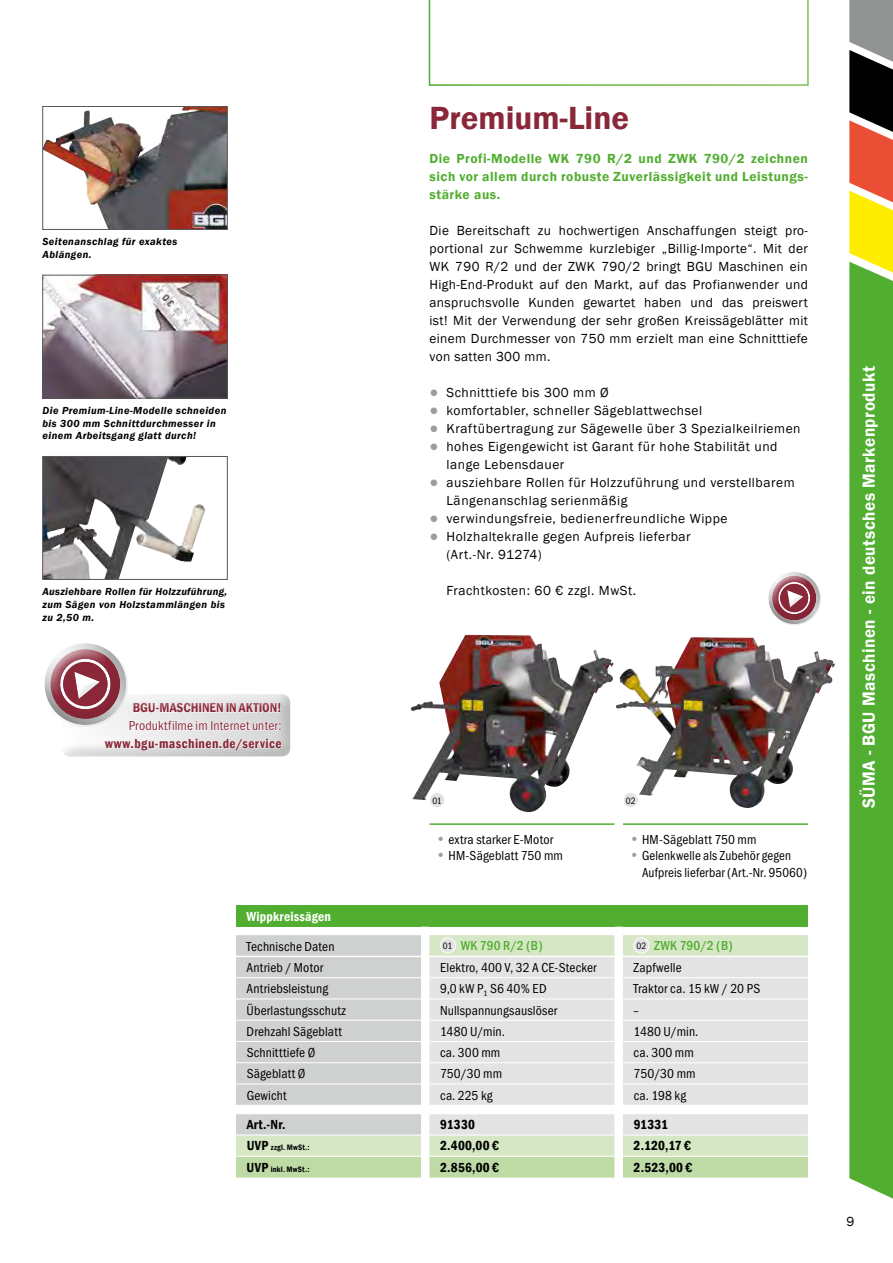
<style>
.page{position:relative;width:893px;height:1263px;background:#fff}
.page>*{position:absolute;margin:0;border:0;box-sizing:border-box;transform-origin:0 0}
.t1{font:600 33px "Franklin Gothic";color:#8a2738}
.t2{font:600 18px "Franklin Gothic";letter-spacing:.03em;color:#fff;scale:.95 1}
.t3{font:13.5px/18px "Franklin Gothic";letter-spacing:.04em;color:#000}
.t4{font:13.5px/16.5px "Franklin Gothic Cond";letter-spacing:.01em;color:#000}
.t5{font:600 13.5px/18px "Franklin Gothic";letter-spacing:.04em;color:#51ae30;text-align:justify}
.t6{font:600 condensed 13.5px "Franklin Gothic";letter-spacing:.015em;color:#000}
.t7{font:13.5px "Franklin Gothic Cond";letter-spacing:.01em;color:#8a2738}
.t8{font:600 condensed 13.5px "Franklin Gothic";letter-spacing:.03em;color:#8a2738}
.t9{font:700 13.5px "Franklin Gothic Cond";letter-spacing:.01em;color:#51ae30}
.t10{font:600 condensed 13.5px "Franklin Gothic";letter-spacing:-.005em;color:#8a2738}
.t11{font:600 condensed 13.5px "Franklin Gothic";letter-spacing:.01em;color:#fff}
.t12{font:italic 600 10.5px/12.6px "Franklin Gothic";letter-spacing:.04em;color:#000}
.t13{font:9.6px "Franklin Gothic Cond";color:#000}
.t14{font:600 condensed 8.1px "Franklin Gothic";letter-spacing:.03em;color:#000}
.s1{font-size:15px;color:#9c9d9d}
.s2{font-family:"Franklin Gothic";font-size:15px;color:#9c9d9d}
.s3{font-weight:400;font-size:9.6px;color:#000}
.s4{font-size:13.5px}
</style>
<div class="page">
<div style="left:52px;top:690px;width:253px;height:67px;background:#000;opacity:.14"></div>
<svg style="left:44px;top:643px;width:238px;height:108px"></svg>
<svg style="left:429px;top:0;width:380px;height:86px"></svg>
<svg style="left:849px;top:0;width:44px;height:1199px;background:#68a538"></svg>
<img style="left:616px;top:638px;width:219px;height:170px">
<img style="left:410px;top:635px;width:203px;height:177px">
<div style="left:430px;top:792px;width:15px;height:16px;background:#e3e3e3;border-radius:50%"></div>
<div style="left:429px;top:792px;width:16px;height:16px;border:1px solid #fff;border-radius:50%"></div>
<div style="left:623px;top:792px;width:15px;height:16px;background:#e3e3e3;border-radius:50%"></div>
<div style="left:623px;top:792px;width:15px;height:16px;border:1px solid #fff;border-radius:50%"></div>
<hr style="left:429px;top:823px;width:185px;height:2px;background:#51ae30">
<hr style="left:623px;top:823px;width:185px;height:2px;background:#51ae30">
<svg style="left:768px;top:572px;width:53px;height:53px"></svg>
<div style="left:236px;top:905px;width:572px;height:22px;background:#51ae30"></div>
<svg style="left:236px;top:935px;width:572px;height:242px;background:#dce1d8"></svg>
<hr style="left:623px;top:956px;width:185px;height:1px;background:#fff">
<div style="left:440px;top:938px;width:15px;height:15px;background:#e3e3e3;border-radius:50%"></div>
<div style="left:440px;top:938px;width:16px;height:15px;border:1px solid #fff;border-radius:50%"></div>
<div style="left:634px;top:938px;width:15px;height:15px;background:#e3e3e3;border-radius:50%"></div>
<div style="left:634px;top:938px;width:15px;height:15px;border:1px solid #fff;border-radius:50%"></div>
<img style="left:48px;top:108px;width:152px;height:49px">
<div style="left:43px;top:106px;width:184px;height:124px;border:1px solid #565656"></div>
<img style="left:45px;top:277px;width:180px;height:119px">
<div style="left:43px;top:275px;width:184px;height:123px;border:1px solid #565656"></div>
<img style="left:45px;top:458px;width:160px;height:120px">
<div style="left:43px;top:456px;width:184px;height:124px;border:1px solid #565656"></div>
<p class="t12" style="left:43px;top:235px;width:136px">Seitenanschlag für exaktes<br>Ablängen.</p>
<p class="t12" style="left:43px;top:404px;width:185px">Die Premium-Line-Modelle schneiden bis 300 mm Schnittdurchmesser in einem Arbeitsgang glatt durch!</p>
<p class="t12" style="left:43px;top:586px;width:186px">Ausziehbare Rollen für Holzzuführung, zum Sägen von Holzstammlängen bis zu 2,50 m.</p>
<p class="t10" style="left:133px;top:698px;width:150px">BGU-MASCHINEN IN AKTION!</p>
<p class="t7" style="left:129px;top:718px;width:155px">Produktfilme im Internet unter:</p>
<p class="t8" style="left:105px;top:734px;width:178px">www.bgu-maschinen.de/service</p>
<h1 class="t1" style="left:429px;top:98px;width:201px">Premium-Line</h1>
<p class="t5" style="left:429px;top:149px;width:380px">Die Profi-Modelle WK 790 R/2 und ZWK 790/2 zeichnen sich vor allem durch robuste Zuverlässigkeit und Leistungs&shy;stärke aus.</p>
<p class="t3" style="left:429px;top:221px;width:380px;text-align:justify">Die Bereitschaft zu hochwertigen Anschaffungen steigt pro&shy;portional zur Schwemme kurzlebiger „Billig-Importe“. Mit der WK 790 R/2 und der ZWK 790/2 bringt BGU Maschinen ein High-End-Produkt auf den Markt, auf das Profianwender und anspruchsvolle Kunden gewartet haben und das preiswert ist! Mit der Verwendung der sehr großen Kreissägeblätter mit einem Durchmesser von 750 mm erzielt man eine Schnitttiefe von satten 300 mm.</p>
<p class="t3" style="left:429px;top:383px;width:181px"><span class="s1">●</span> Schnitttiefe bis 300 mm Ø</p>
<p class="t3" style="left:429px;top:401px;width:274px"><span class="s1">●</span> komfortabler, schneller Sägeblattwechsel</p>
<p class="t3" style="left:429px;top:419px;width:373px"><span class="s1">●</span> Kraftübertragung zur Sägewelle über 3 Spezialkeilriemen</p>
<p class="t3" style="left:446px;top:437px;width:333px;text-indent:-17px"><span class="s1">●</span> hohes Eigengewicht ist Garant für hohe Stabilität und lange Lebensdauer</p>
<p class="t3" style="left:446px;top:473px;width:350px;text-indent:-17px"><span class="s1">●</span> ausziehbare Rollen für Holzzuführung und verstellbarem<br>Längenanschlag serienmäßig</p>
<p class="t3" style="left:429px;top:509px;width:300px"><span class="s1">●</span> verwindungsfreie, bedienerfreundliche Wippe</p>
<p class="t3" style="left:446px;top:527px;width:246px;text-indent:-17px"><span class="s1">●</span> Holzhaltekralle gegen Aufpreis lieferbar (Art.-Nr. 91274)</p>
<p class="t3" style="left:446px;top:581px;width:191px">Frachtkosten: 60 € zzgl. MwSt.</p>
<p class="t13" style="left:432px;top:795px;width:11px">01</p>
<p class="t13" style="left:626px;top:795px;width:11px">02</p>
<p class="t4" style="left:629px;top:831px;width:129px"><span class="s2">•</span> HM-Sägeblatt 750 mm</p>
<p class="t4" style="left:642px;top:847px;width:166px;text-indent:-13px"><span class="s2">•</span> Gelenkwelle als Zubehör gegen<br>Aufpreis lieferbar (Art.-Nr. 95060)</p>
<p class="t4" style="left:436px;top:831px;width:119px"><span class="s2">•</span> extra starker E-Motor</p>
<p class="t4" style="left:436px;top:847px;width:129px"><span class="s2">•</span> HM-Sägeblatt 750 mm</p>
<p class="t11" style="left:247px;top:907px;width:86px">Wippkreissägen</p>
<p class="t4" style="left:247px;top:938px;width:89px">Technische Daten</p>
<p class="t9" style="left:443px;top:938px;width:101px"><span class="s3">01</span> WK 790 R/2 (B)</p>
<p class="t9" style="left:636px;top:938px;width:98px"><span class="s3">02</span> ZWK 790/2 (B)</p>
<p class="t4" style="left:247px;top:960px;width:78px">Antrieb / Motor</p>
<p class="t4" style="left:440px;top:960px;width:158px">Elektro, 400 V, 32 A CE-Stecker</p>
<p class="t4" style="left:634px;top:960px;width:50px">Zapfwelle</p>
<p class="t4" style="left:247px;top:981px;width:83px">Antriebsleistung</p>
<p class="t4" style="left:440px;top:981px;width:108px">9,0 kW P<sub>1</sub> S6 40% ED</p>
<p class="t4" style="left:634px;top:981px;width:128px">Traktor ca. 15 kW / 20 PS</p>
<p class="t4" style="left:247px;top:1002px;width:101px">Überlastungsschutz</p>
<p class="t4" style="left:440px;top:1002px;width:119px">Nullspannungsauslöser</p>
<p class="t4" style="left:634px;top:1002px;width:7px">–</p>
<p class="t4" style="left:247px;top:1023px;width:97px">Drehzahl Sägeblatt</p>
<p class="t4" style="left:440px;top:1023px;width:66px">1480 U/min.</p>
<p class="t4" style="left:634px;top:1023px;width:66px">1480 U/min.</p>
<p class="t4" style="left:247px;top:1044px;width:70px">Schnitttiefe Ø</p>
<p class="t4" style="left:440px;top:1044px;width:62px">ca. 300 mm</p>
<p class="t4" style="left:634px;top:1044px;width:62px">ca. 300 mm</p>
<p class="t4" style="left:247px;top:1066px;width:60px">Sägeblatt Ø</p>
<p class="t4" style="left:440px;top:1066px;width:63px">750/30 mm</p>
<p class="t4" style="left:634px;top:1066px;width:63px">750/30 mm</p>
<p class="t4" style="left:247px;top:1087px;width:42px">Gewicht</p>
<p class="t4" style="left:440px;top:1087px;width:54px">ca. 225 kg</p>
<p class="t4" style="left:634px;top:1087px;width:54px">ca. 198 kg</p>
<p class="t6" style="left:247px;top:1115px;width:40px">Art.-Nr.</p>
<p class="t6" style="left:440px;top:1115px;width:36px">91330</p>
<p class="t6" style="left:634px;top:1115px;width:36px">91331</p>
<p class="t14" style="left:247px;top:1142px;width:64px"><span class="s4">UVP</span> zzgl. MwSt.:</p>
<p class="t6" style="left:440px;top:1137px;width:60px">2.400,00 €</p>
<p class="t6" style="left:634px;top:1137px;width:59px">2.120,17 €</p>
<p class="t14" style="left:247px;top:1163px;width:64px"><span class="s4">UVP</span> inkl. MwSt.:</p>
<p class="t6" style="left:440px;top:1158px;width:61px">2.856,00 €</p>
<p class="t6" style="left:634px;top:1158px;width:60px">2.523,00 €</p>
<h2 class="t2" style="left:858px;top:808px;width:467px;rotate:-90deg">SÜMA - BGU Maschinen - ein deutsches Markenprodukt</h2>
<p class="t3" style="left:847px;top:1212px;width:9px">9</p>
</div>
